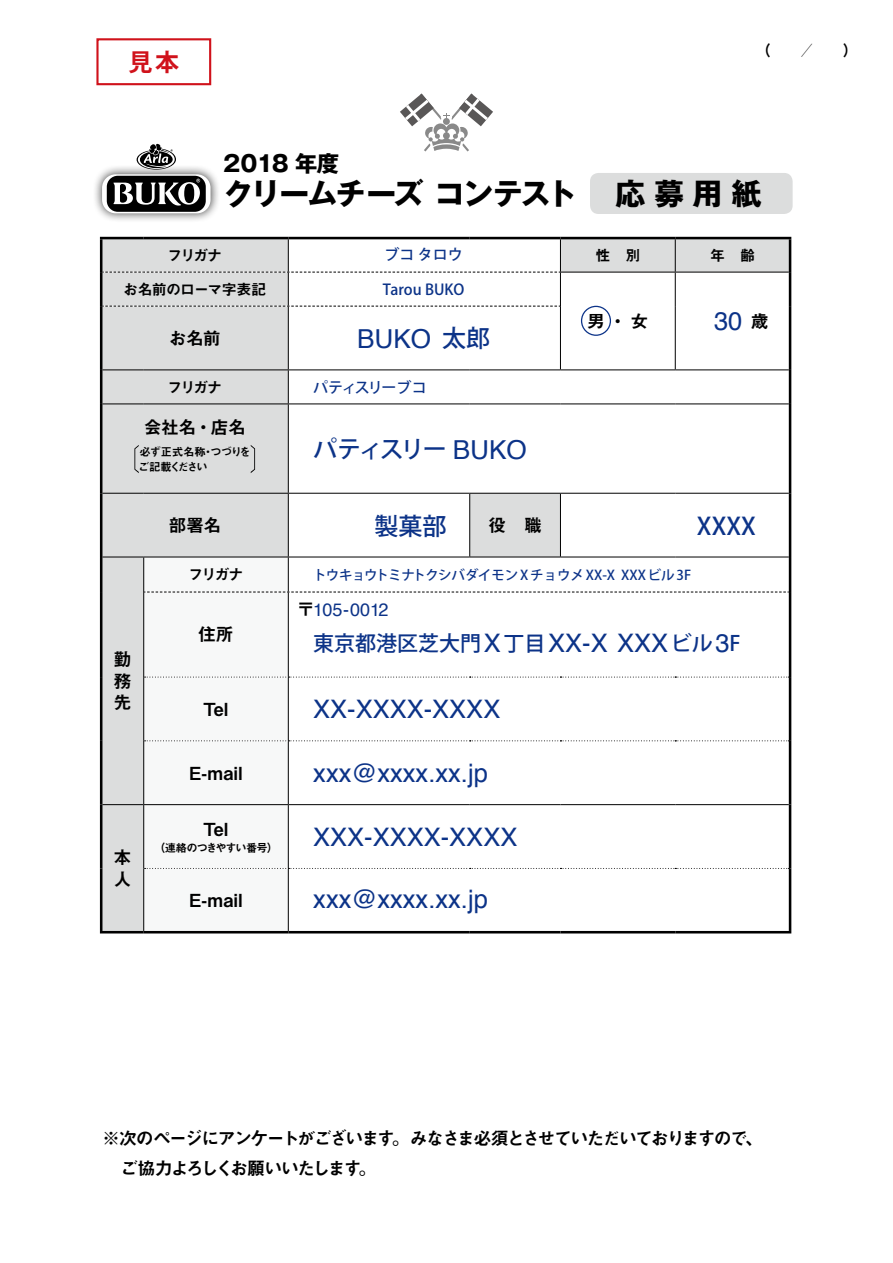
<style>
.page{position:relative;width:893px;height:1263px;background:#fff}
.page>*{position:absolute;margin:0;border:0;box-sizing:border-box;transform-origin:0 0}
.t1{font:700 30px "Gothic MB101 Pro";letter-spacing:-.05em;color:#000}
.t2{font:26.1px "Helvetica";color:#0c3388}
.t3{font:25.5px "Helvetica";color:#0c3388}
.t4{font:500 24px "Koz Go Pro";color:#0c3388}
.t5{font:700 24px "Koz Go Pro";color:#d0121b}
.t6{font:700 22.5px "Gothic MB101 Pro";letter-spacing:-.04em;color:#000}
.t7{font:500 21px "Koz Go Pro";color:#0c3388}
.t8{font:18px/21.6px "Midashi Go Pro MB31";letter-spacing:-.095em;color:#000}
.t9{font:18px "Helvetica";color:#0c3388}
.t10{font:15px "Midashi Go Pro MB31";letter-spacing:-.075em;color:#000}
.t11{font:500 15px "Koz Go Pro";color:#0c3388}
.t12{font:15px "Midashi Go Pro MB31";letter-spacing:-.05em;color:#000}
.t13{font:500 15px "Koz Go Pro";letter-spacing:-.08em;color:#0c3388}
.t14{font:15px "Midashi Go Pro MB31";letter-spacing:-.075em;color:#000;scale:.8 1}
.t15{font:500 13.5px "Koz Go Pro";color:#0c3388}
.t16{font:11.25px "Midashi Go Pro MB31";letter-spacing:-.095em;color:#000}
.t17{font:11.25px "Midashi Go Pro MB31";letter-spacing:-.04em;color:#000}
.t18{font:11.25px/15px "Midashi Go Pro MB31";letter-spacing:-.15em;color:#000}
.s1{font-family:"Koz Go Pro";font-weight:500;font-size:24px}
.s2{font-family:"Helvetica";font-weight:400;font-size:26.1px}
.s3{font-family:"Midashi Go Pro MB31";color:#000}
.s4{font-family:"Koz Go Pro";font-weight:500;font-size:21px}
.s5{font-family:"Helvetica";font-weight:400;font-size:25.5px}
</style>
<div class="page">
<div style="left:102px;top:273px;width:186px;height:284px;background:#dcdddd"></div>
<div style="left:470px;top:493px;width:90px;height:64px;background:#dcdddd"></div>
<hr style="left:100px;top:237px;width:44px;height:2px;background:#000">
<hr style="left:100px;top:239px;width:2px;height:33px;background:#000">
<hr style="left:144px;top:237px;width:144px;height:2px;background:#000">
<hr style="left:288px;top:237px;width:182px;height:2px;background:#000">
<hr style="left:470px;top:237px;width:90px;height:2px;background:#000">
<hr style="left:560px;top:237px;width:115px;height:2px;background:#000">
<hr style="left:675px;top:237px;width:116px;height:2px;background:#000">
<hr style="left:789px;top:239px;width:2px;height:33px;background:#000">
<hr style="left:100px;top:272px;width:2px;height:34px;background:#000">
<hr style="left:789px;top:272px;width:2px;height:34px;background:#000">
<hr style="left:100px;top:306px;width:2px;height:64px;background:#000">
<hr style="left:789px;top:306px;width:2px;height:64px;background:#000">
<hr style="left:100px;top:370px;width:2px;height:34px;background:#000">
<hr style="left:789px;top:370px;width:2px;height:34px;background:#000">
<hr style="left:100px;top:404px;width:2px;height:89px;background:#000">
<hr style="left:789px;top:404px;width:2px;height:89px;background:#000">
<hr style="left:100px;top:493px;width:2px;height:64px;background:#000">
<hr style="left:789px;top:493px;width:2px;height:64px;background:#000">
<hr style="left:100px;top:557px;width:2px;height:35px;background:#000">
<hr style="left:100px;top:592px;width:2px;height:85px;background:#000">
<hr style="left:100px;top:677px;width:2px;height:64px;background:#000">
<hr style="left:100px;top:741px;width:2px;height:64px;background:#000">
<hr style="left:789px;top:557px;width:2px;height:35px;background:#000">
<hr style="left:789px;top:592px;width:2px;height:85px;background:#000">
<hr style="left:789px;top:677px;width:2px;height:64px;background:#000">
<hr style="left:789px;top:741px;width:2px;height:64px;background:#000">
<hr style="left:100px;top:805px;width:2px;height:63px;background:#000">
<hr style="left:100px;top:868px;width:2px;height:63px;background:#000">
<hr style="left:100px;top:931px;width:44px;height:2px;background:#000">
<hr style="left:789px;top:805px;width:2px;height:63px;background:#000">
<hr style="left:789px;top:868px;width:2px;height:63px;background:#000">
<hr style="left:144px;top:931px;width:144px;height:2px;background:#000">
<hr style="left:288px;top:931px;width:182px;height:2px;background:#000">
<hr style="left:470px;top:931px;width:90px;height:2px;background:#000">
<hr style="left:560px;top:931px;width:115px;height:2px;background:#000">
<hr style="left:675px;top:931px;width:116px;height:2px;background:#000">
<hr style="left:288px;top:272px;width:1px;height:34px;background:#000">
<hr style="left:560px;top:272px;width:1px;height:34px;background:#000">
<hr style="left:675px;top:272px;width:1px;height:34px;background:#000">
<hr style="left:675px;top:306px;width:1px;height:63px;background:#000">
<hr style="left:288px;top:307px;width:1px;height:62px;background:#000">
<hr style="left:560px;top:306px;width:1px;height:63px;background:#000">
<hr style="left:102px;top:369px;width:42px;height:1px;background:#000">
<hr style="left:144px;top:369px;width:144px;height:1px;background:#000">
<hr style="left:288px;top:369px;width:182px;height:1px;background:#000">
<hr style="left:288px;top:370px;width:1px;height:33px;background:#000">
<hr style="left:470px;top:369px;width:90px;height:1px;background:#000">
<hr style="left:560px;top:369px;width:115px;height:1px;background:#000">
<hr style="left:675px;top:369px;width:114px;height:1px;background:#000">
<hr style="left:102px;top:403px;width:42px;height:1px;background:#000">
<hr style="left:144px;top:403px;width:144px;height:1px;background:#000">
<hr style="left:288px;top:403px;width:182px;height:1px;background:#000">
<hr style="left:288px;top:404px;width:1px;height:89px;background:#000">
<hr style="left:470px;top:403px;width:90px;height:1px;background:#000">
<hr style="left:560px;top:403px;width:115px;height:1px;background:#000">
<hr style="left:675px;top:403px;width:114px;height:1px;background:#000">
<hr style="left:102px;top:493px;width:42px;height:1px;background:#000">
<hr style="left:144px;top:493px;width:144px;height:1px;background:#000">
<hr style="left:288px;top:493px;width:182px;height:1px;background:#000">
<hr style="left:288px;top:494px;width:1px;height:63px;background:#000">
<hr style="left:470px;top:493px;width:90px;height:1px;background:#000">
<hr style="left:469px;top:494px;width:1px;height:63px;background:#000">
<hr style="left:560px;top:493px;width:115px;height:1px;background:#000">
<hr style="left:560px;top:494px;width:1px;height:63px;background:#000">
<hr style="left:675px;top:493px;width:114px;height:1px;background:#000">
<svg style="left:102px;top:238px;width:688px;height:35px"></svg>
<svg style="left:102px;top:306px;width:458px;height:1px"></svg>
<svg style="left:101px;top:557px;width:688px;height:375px"></svg>
<svg style="left:134px;top:445px;width:5px;height:28px"></svg>
<svg style="left:251px;top:445px;width:4px;height:28px"></svg>
<svg style="left:400px;top:94px;width:93px;height:58px"></svg>
<div style="left:590px;top:173px;width:203px;height:41px;background:#dcdddd;border-radius:9px"></div>
<div style="left:92px;top:164px;width:128px;height:59px;background:#000;opacity:.75"></div>
<svg style="left:102px;top:174px;width:109px;height:39px"></svg>
<div style="left:107px;top:176px;width:99px;height:36px;background:#000;border-radius:11px"></div>
<svg style="left:113px;top:179px;width:87px;height:27px"></svg>
<svg style="left:137px;top:143px;width:39px;height:27px"></svg>
<div style="left:581px;top:306px;width:30px;height:30px;border:1px solid #0c3388;border-radius:50%"></div>
<div style="left:96px;top:38px;width:115px;height:47px;border:2px solid #d0121b"></div>
<h3 class="t5" style="left:129px;top:47px;width:52px">見本</h3>
<p class="t10" style="left:756px;top:38px;width:16px">)</p>
<p class="t14" style="left:801px;top:38px;width:16px">／</p>
<p class="t10" style="left:843px;top:38px;width:16px">(</p>
<p class="t6" style="left:223px;top:145px;width:117px">2018 年度</p>
<h1 class="t1" style="left:223px;top:169px;width:355px">クリームチーズコンテスト</h1>
<h1 class="t1" style="left:615px;top:169px;width:148px">応募用紙</h1>
<p class="t10" style="left:167px;top:243px;width:56px">フリガナ</p>
<p class="t12" style="left:123px;top:277px;width:144px">お名前のローマ字表記</p>
<p class="t8" style="left:169px;top:325px;width:53px">お名前</p>
<p class="t10" style="left:167px;top:375px;width:56px">フリガナ</p>
<p class="t8" style="left:144px;top:415px;width:103px">会社名・店名</p>
<p class="t17" style="left:139px;top:443px;width:113px">必ず正式名称つづりを</p>
<p class="t18" style="left:138px;top:443px;width:77px;text-indent:64px">・ご記載ください</p>
<p class="t11" style="left:384px;top:245px;width:80px">ブコタロウ</p>
<p class="t11" style="left:383px;top:280px;width:83px">Tarou BUKO</p>
<h2 class="t2" style="left:357px;top:319px;width:134px">BUKO <span class="s1">太郎</span></h2>
<p class="t13" style="left:313px;top:378px;width:115px">パティスリーブコ</p>
<h3 class="t4" style="left:313px;top:434px;width:215px">パティスリー <span class="s2">BUKO</span></h3>
<p class="t10" style="left:595px;top:243px;width:46px">性　別</p>
<p class="t8" style="left:587px;top:308px;width:63px">男・女</p>
<p class="t10" style="left:710px;top:243px;width:46px">年　齢</p>
<h3 class="t3" style="left:714px;top:301px;width:30px">30</h3>
<p class="t8" style="left:697px;top:308px;width:73px">　　　歳</p>
<p class="t8" style="left:168px;top:512px;width:54px">部署名</p>
<h3 class="t4" style="left:374px;top:510px;width:73px">製菓部</h3>
<p class="t8" style="left:488px;top:512px;width:55px">役　職</p>
<h3 class="t4" style="left:697px;top:510px;width:60px">XXXX</h3>
<p class="t8" style="left:113px;top:646px;width:19px;text-align:justify">勤務先</p>
<p class="t8" style="left:113px;top:845px;width:19px">本人</p>
<p class="t10" style="left:189px;top:562px;width:56px">フリガナ</p>
<p class="t15" style="left:313px;top:567px;width:379px">トウキョウトミナトクシバダイモンX チョウメ XX X- XXXビル F3</p>
<p class="t9" style="left:297px;top:596px;width:93px"><span class="s3">〒</span>105-0012</p>
<p class="t8" style="left:198px;top:622px;width:37px">住所</p>
<h3 class="t3" style="left:582px;top:624px;width:132px">X- XXX<span class="s4">ビル</span></h3>
<p class="t7" style="left:313px;top:630px;width:270px">東京都港区芝大門<span class="s5">X</span>丁目<span class="s5">XX</span></p>
<p class="t7" style="left:715px;top:630px;width:27px">F<span class="s5">3</span></p>
<p class="t8" style="left:203px;top:696px;width:27px">Tel</p>
<h3 class="t3" style="left:313px;top:690px;width:189px">XX-XXXX-XXXX</h3>
<p class="t8" style="left:189px;top:760px;width:55px">E-mail</p>
<h3 class="t3" style="left:313px;top:754px;width:176px">xxx@xxxx.xx j p.</h3>
<p class="t8" style="left:203px;top:816px;width:27px">Tel</p>
<p class="t16" style="left:154px;top:838px;width:125px">（連絡のつきやすい番号(</p>
<h3 class="t3" style="left:313px;top:818px;width:206px">XXX-XXXX-XXXX</h3>
<p class="t8" style="left:189px;top:887px;width:55px">E-mail</p>
<h3 class="t3" style="left:313px;top:880px;width:176px">xxx@xxxx.xx j p.</h3>
<p class="t8" style="left:358px;top:1121px;width:38px;line-height:30px;text-indent:-256px">※次のページにアンケートがございます。</p>
<p class="t8" style="left:392px;top:1125px;width:358px">。みなさま必須とさせていただいておりますので</p>
<p class="t8" style="left:745px;top:1125px;width:19px">、</p>
<p class="t8" style="left:102px;top:1155px;width:261px">　ご協力よろしくお願いいたします</p>
</div>
